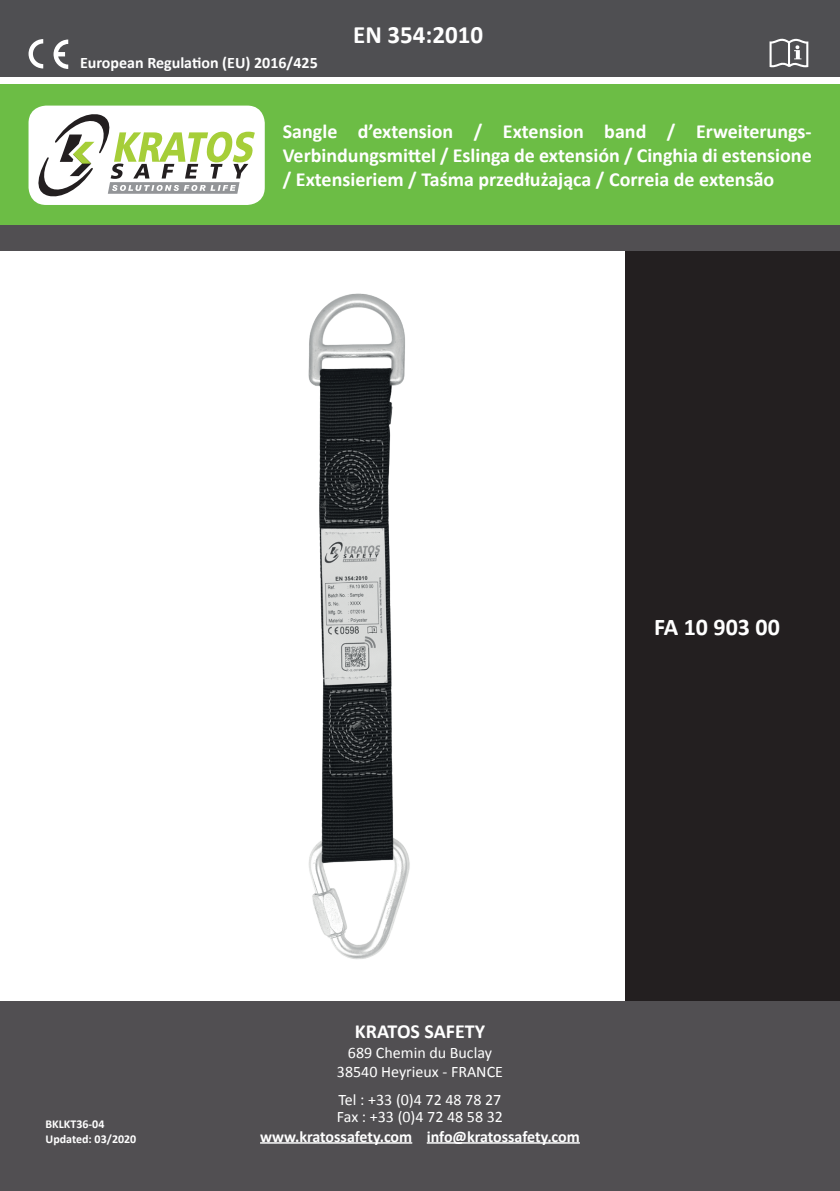
<style>
.page{position:relative;width:840px;height:1191px;background:#fff}
.page>*{position:absolute;margin:0;border:0;box-sizing:border-box;transform-origin:0 0}
.t1{font:700 25px "Calibri";color:#fff}
.t2{font:700 24px "Calibri";color:#fff}
.t3{font:700 20px/24px "Calibri";color:#fff;text-align:justify}
.t4{font:16px/19.4px "Calibri";color:#fff;text-align:center}
.t5{font:700 16px "Calibri";color:#fff}
.t6{font:700 12px/14.4px "Calibri";color:#fff}
</style>
<div class="page">
<div style="left:625px;top:251px;width:214px;height:751px;background:#231f20"></div>
<div style="left:0;top:1001px;width:839px;height:190px;background:#514f52"></div>
<div style="left:0;top:0;width:839px;height:77px;background:#4f4f52"></div>
<div style="left:0;top:85px;width:839px;height:140px;background:#6cbd45"></div>
<div style="left:0;top:225px;width:839px;height:25px;background:#514f52"></div>
<svg style="left:769px;top:38px;width:38px;height:30px"></svg>
<div style="left:29px;top:106px;width:235px;height:99px;background:#fff;border-radius:18px"></div>
<hr style="left:260px;top:1142px;width:152px;height:1px;background:#fff">
<hr style="left:426px;top:1142px;width:153px;height:1px;background:#fff">
<svg style="left:33px;top:107px;width:222px;height:96px"></svg>
<img style="left:308px;top:294px;width:102px;height:665px">
<svg style="left:29px;top:39px;width:39px;height:30px"></svg>
<p class="t5" style="left:80px;top:53px;width:239px">European Regulation (EU) 2016/425</p>
<p class="t1" style="left:353px;top:18px;width:131px">EN 354:2010</p>
<p class="t3" style="left:282px;top:119px;width:530px">Sangle d’extension / Extension band / Erweiterungs-Verbindungsmittel / Eslinga de extensión / Cinghia di estensione / Extensieriem / Taśma przedłużająca / Correia de extensão</p>
<p class="t2" style="left:653px;top:611px;width:127px">FA 10 903 00</p>
<p class="t6" style="left:46px;top:1116px;width:92px">BKLKT36-04<br>Updated: 03/2020</p>
<p class="t3" style="left:354px;top:1019px;width:132px">KRATOS SAFETY</p>
<p class="t4" style="left:337px;top:1042px;width:167px">689 Chemin du Buclay<br>38540 Heyrieux - FRANCE</p>
<p class="t4" style="left:337px;top:1090px;width:167px;line-height:17.4px;text-align:left">Tel : +33 (0)4 72 48 78 27<br>Fax : +33 (0)4 72 48 58 32</p>
<p class="t5" style="left:260px;top:1126px;width:321px">www.kratossafety.com info@kratossafety.com</p>
</div>
